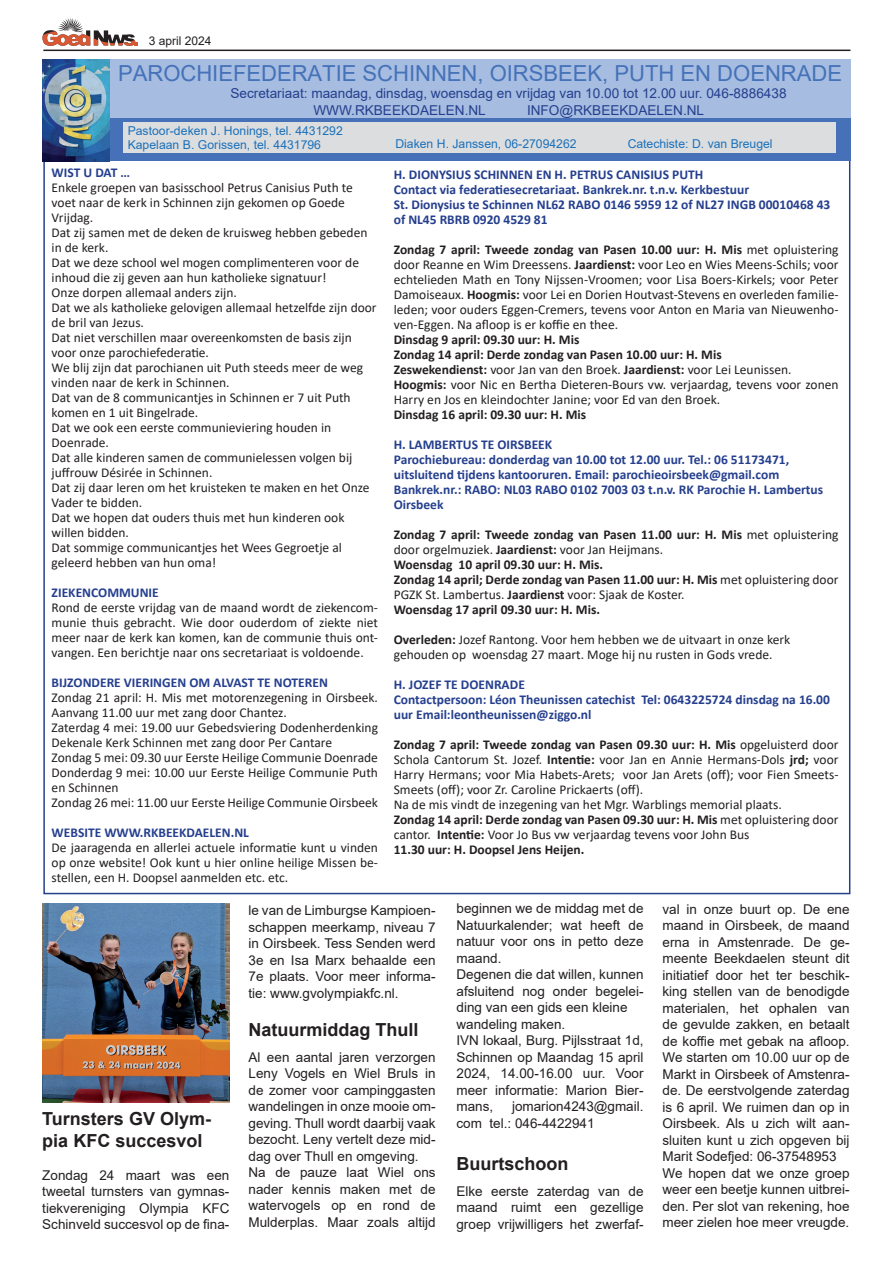
<style>
.page{position:relative;width:893px;height:1263px;background:#fff}
.page>*{position:absolute;margin:0;border:0;box-sizing:border-box;transform-origin:0 0}
.t1{font:22.05px "Arial";color:#4572b8}
.t2{font:700 18px/21.6px "Arial";color:#231f20}
.t3{font:13.65px/16.6px "Arial";color:#253f8e}
.t4{font:13.5px/15px "Calibri";color:#231f20}
.t5{font:13.5px/16.5px "Arial";color:#231f20}
.t6{font:700 13.5px/15px "Calibri";color:#253f8e}
.t7{font:700 13.5px/15px "Calibri";color:#231f20}
.t8{font:12.15px/14px "Arial";color:#1b71ba}
.t9{font:12px "Arial";color:#231f20}
.s1{font-weight:700}
.s2{font-weight:400}
</style>
<div class="page">
<hr style="left:43px;top:50px;width:807px;height:1px;background:#231f20">
<div style="left:43px;top:84px;width:808px;height:77px;background:#4670b7"></div>
<img style="left:43px;top:60px;width:66px;height:101px">
<div style="left:110px;top:60px;width:741px;height:58px;background:#a6bde1"></div>
<div style="left:123px;top:123px;width:713px;height:30px;background:#dcdddf"></div>
<svg style="left:43px;top:18px;width:95px;height:28px"></svg>
<img style="left:43px;top:904px;width:187px;height:198px">
<p class="t9" style="left:149px;top:33px;width:64px">3 april 2024</p>
<h1 class="t1" style="left:118px;top:58px;width:725px">PAROCHIEFEDERATIE SCHINNEN, OIRSBEEK, PUTH EN DOENRADE</h1>
<p class="t3" style="left:313px;top:85px;width:475px;text-indent:-83px">Secretariaat: maandag, dinsdag, woensdag en vrijdag van 10.00 tot 12.00 uur. 046-8886438<br>WWW.RKBEEKDAELEN.NL</p>
<p class="t3" style="left:527px;top:102px;width:179px">INFO@RKBEEKDAELEN.NL</p>
<p class="t8" style="left:128px;top:124px;width:217px">Pastoor-deken J. Honings, tel. 4431292<br>Kapelaan B. Gorissen, tel. 4431796</p>
<p class="t6" style="left:52px;top:165px;width:80px">WIST U DAT …</p>
<p class="t4" style="left:52px;top:180px;width:327px">Enkele groepen van basisschool Petrus Canisius Puth te voet naar de kerk in Schinnen zijn gekomen op Goede Vrijdag.<br>Dat zij samen met de deken de kruisweg hebben gebeden in de kerk.<br>Dat we deze school wel mogen complimenteren voor de inhoud die zij geven aan hun katholieke signatuur!<br>Onze dorpen allemaal anders zijn.<br>Dat we als katholieke gelovigen allemaal hetzelfde zijn door de bril van Jezus.<br>Dat niet verschillen maar overeenkomsten de basis zijn voor onze parochiefederatie.<br>We blij zijn dat parochianen uit Puth steeds meer de weg vinden naar de kerk in Schinnen.<br>Dat van de 8 communicantjes in Schinnen er 7 uit Puth komen en 1 uit Bingelrade.<br>Dat we ook een eerste communieviering houden in Doenrade.<br>Dat alle kinderen samen de communielessen volgen bij juffrouw Désirée in Schinnen.<br>Dat zij daar leren om het kruisteken te maken en het Onze Vader te bidden.<br>Dat we hopen dat ouders thuis met hun kinderen ook willen bidden.<br>Dat sommige communicantjes het Wees Gegroetje al geleerd hebben van hun oma!</p>
<p class="t6" style="left:52px;top:585px;width:109px">ZIEKENCOMMUNIE</p>
<p class="t4" style="left:52px;top:600px;width:328px;text-align:justify">Rond de eerste vrijdag van de maand wordt de ziekencom&shy;munie thuis gebracht. Wie door ouderdom of ziekte niet meer naar de kerk kan komen, kan de communie thuis ont&shy;vangen. Een berichtje naar ons secretariaat is voldoende.</p>
<p class="t6" style="left:52px;top:675px;width:278px">BIJZONDERE VIERINGEN OM ALVAST TE NOTEREN</p>
<p class="t4" style="left:52px;top:690px;width:328px">Zondag 21 april: H. Mis met motorenzegening in Oirsbeek.<br>Aanvang 11.00 uur met zang door Chantez.<br>Zaterdag 4 mei: 19.00 uur Gebedsviering Dodenherdenking Dekenale Kerk Schinnen met zang door Per Cantare<br>Zondag 5 mei: 09.30 uur Eerste Heilige Communie Doenrade Donderdag 9 mei: 10.00 uur Eerste Heilige Communie Puth en Schinnen<br>Zondag 26 mei: 11.00 uur Eerste Heilige Communie Oirsbeek</p>
<p class="t6" style="left:52px;top:825px;width:199px">WEBSITE WWW.RKBEEKDAELEN.NL</p>
<p class="t4" style="left:52px;top:839px;width:328px;text-align:justify">De jaaragenda en allerlei actuele informatie kunt u vinden op onze website! Ook kunt u hier online heilige Missen be&shy;stellen, een H. Doopsel aanmelden etc. etc.</p>
<p class="t8" style="left:395px;top:137px;width:183px">Diaken H. Janssen, 06-27094262</p>
<p class="t8" style="left:628px;top:137px;width:146px">Catechiste: D. van Breugel</p>
<p class="t6" style="left:394px;top:167px;width:438px">H. DIONYSIUS SCHINNEN EN H. PETRUS CANISIUS PUTH<br>Contact via federatiesecretariaat. Bankrek.nr. t.n.v. Kerkbestuur<br>St. Dionysius te Schinnen NL62 RABO 0146 5959 12 of NL27 INGB 00010468 43 of NL45 RBRB 0920 4529 81</p>
<p class="t4" style="left:394px;top:242px;width:446px;text-align:justify"><span class="s1">Zondag 7 april: Tweede zondag van Pasen 10.00 uur: H. Mis</span> met opluistering door Reanne en Wim Dreessens. <span class="s1">Jaardienst:</span> voor Leo en Wies Meens-Schils; voor echtelieden Math en Tony Nijssen-Vroomen; voor Lisa Boers-Kirkels; voor Peter Damoiseaux. <span class="s1">Hoogmis:</span> voor Lei en Dorien Houtvast-Stevens en overleden familie&shy;leden; voor ouders Eggen-Cremers, tevens voor Anton en Maria van Nieuwenho&shy;ven-Eggen. Na afloop is er koffie en thee.</p>
<p class="t4" style="left:394px;top:332px;width:446px"><span class="s1">Dinsdag 9 april: 09.30 uur: H. Mis<br>Zondag 14 april: Derde zondag van Pasen 10.00 uur: H. Mis<br>Zeswekendienst:</span> voor Jan van den Broek. <span class="s1">Jaardienst:</span> voor Lei Leunissen.<br><span class="s1">Hoogmis:</span> voor Nic en Bertha Dieteren-Bours vw. verjaardag, tevens voor zonen Harry en Jos en kleindochter Janine; voor Ed van den Broek.</p>
<p class="t7" style="left:394px;top:407px;width:194px">Dinsdag 16 april: 09.30 uur: H. Mis</p>
<p class="t6" style="left:394px;top:437px;width:431px">H. LAMBERTUS TE OIRSBEEK<br>Parochiebureau: donderdag van 10.00 tot 12.00 uur. Tel.: 06 51173471, uitsluitend tijdens kantooruren. Email: parochieoirsbeek@gmail.com Bankrek.nr.: RABO: NL03 RABO 0102 7003 03 t.n.v. RK Parochie H. Lambertus Oirsbeek</p>
<p class="t7" style="left:394px;top:527px;width:446px">Zondag 7 april: Tweede zondag van Pasen 11.00 uur: H. Mis <span class="s2">met opluistering door orgelmuziek.</span> Jaardienst: <span class="s2">voor Jan Heijmans.<br></span>Woensdag 10 april 09.30 uur: H. Mis.<br>Zondag 14 april; Derde zondag van Pasen 11.00 uur: H. Mis <span class="s2">met opluistering door PGZK St. Lambertus.</span> Jaardienst <span class="s2">voor: Sjaak de Koster.<br></span>Woensdag 17 april 09.30 uur: H. Mis.</p>
<p class="t4" style="left:394px;top:632px;width:398px"><span class="s1">Overleden:</span> Jozef Rantong. Voor hem hebben we de uitvaart in onze kerk gehouden op woensdag 27 maart. Moge hij nu rusten in Gods vrede.</p>
<p class="t6" style="left:394px;top:677px;width:438px">H. JOZEF TE DOENRADE<br>Contactpersoon: Léon Theunissen catechist Tel: 0643225724 dinsdag na 16.00 uur Email:leontheunissen@ziggo.nl</p>
<p class="t4" style="left:394px;top:737px;width:446px"><span class="s1">Zondag 7 april: Tweede zondag van Pasen 09.30 uur: H. Mis</span> opgeluisterd door Schola Cantorum St. Jozef. <span class="s1">Intentie:</span> voor Jan en Annie Hermans-Dols <span class="s1">jrd;</span> voor Harry Hermans; voor Mia Habets-Arets; voor Jan Arets (off); voor Fien Smeets-Smeets (off); voor Zr. Caroline Prickaerts (off).<br>Na de mis vindt de inzegening van het Mgr. Warblings memorial plaats.<br><span class="s1">Zondag 14 april: Derde zondag van Pasen 09.30 uur: H. Mis</span> met opluistering door cantor. <span class="s1">Intentie:</span> Voor Jo Bus vw verjaardag tevens voor John Bus<br><span class="s1">11.30 uur: H. Doopsel Jens Heijen.</span></p>
<h2 class="t2" style="left:42px;top:1108px;width:170px">Turnsters GV Olym&shy;pia KFC succesvol</h2>
<p class="t5" style="left:42px;top:1167px;width:189px;text-align:justify">Zondag 24 maart was een tweetal turnsters van gymnas&shy;tiekvereniging Olympia KFC Schinveld succesvol op de fina-</p>
<p class="t5" style="left:249px;top:902px;width:189px;text-align:justify">le van de Limburgse Kampioen&shy;schappen meerkamp, niveau 7 in Oirsbeek. Tess Senden werd 3e en Isa Marx behaalde een 7e plaats. Voor meer informa&shy;tie: www.gvolympiakfc.nl.</p>
<h2 class="t2" style="left:249px;top:1019px;width:172px">Natuurmiddag Thull</h2>
<p class="t5" style="left:249px;top:1048px;width:189px">Al een aantal jaren verzorgen<br>Leny Vogels en Wiel Bruls in de zomer voor campinggasten wandelingen in onze mooie om&shy;geving. Thull wordt daarbij vaak bezocht. Leny vertelt deze mid&shy;dag over Thull en omgeving.<br>Na de pauze laat Wiel ons nader kennis maken met de watervogels op en rond de<br>Mulderplas. Maar zoals altijd</p>
<p class="t5" style="left:456px;top:900px;width:189px">beginnen we de middag met de<br>Natuurkalender; wat heeft de natuur voor ons in petto deze maand.<br>Degenen die dat willen, kunnen afsluitend nog onder begelei&shy;ding van een gids een kleine wandeling maken.<br>IVN lokaal, Burg. Pijlsstraat 1d,<br>Schinnen op Maandag 15 april<br>2024, 14.00-16.00 uur. Voor meer informatie: Marion Bier&shy;mans,</p>
<p class="t5" style="left:456px;top:1098px;width:189px;text-indent:56px">jomarion4243@gmail. com tel.: 046-4422941</p>
<h2 class="t2" style="left:456px;top:1153px;width:113px">Buurtschoon</h2>
<p class="t5" style="left:456px;top:1183px;width:189px;text-align:justify">Elke eerste zaterdag van de maand ruimt een gezellige groep vrijwilligers het zwerfaf-</p>
<p class="t5" style="left:662px;top:901px;width:189px">val in onze buurt op. De ene maand in Oirsbeek, de maand erna in Amstenrade. De ge&shy;meente Beekdaelen steunt dit initiatief door het ter beschik&shy;king stellen van de benodigde materialen, het ophalen van de gevulde zakken, en betaalt de koffie met gebak na afloop.<br>We starten om 10.00 uur op de<br>Markt in Oirsbeek of Amstenra&shy;de. De eerstvolgende zaterdag is 6 april. We ruimen dan op in<br>Oirsbeek. Als u zich wilt aan&shy;sluiten kunt u zich opgeven bij<br>Marit Sodefjed: 06-37548953<br>We hopen dat we onze groep weer een beetje kunnen uitbrei&shy;den. Per slot van rekening, hoe meer zielen hoe meer vreugde.</p>
</div>
